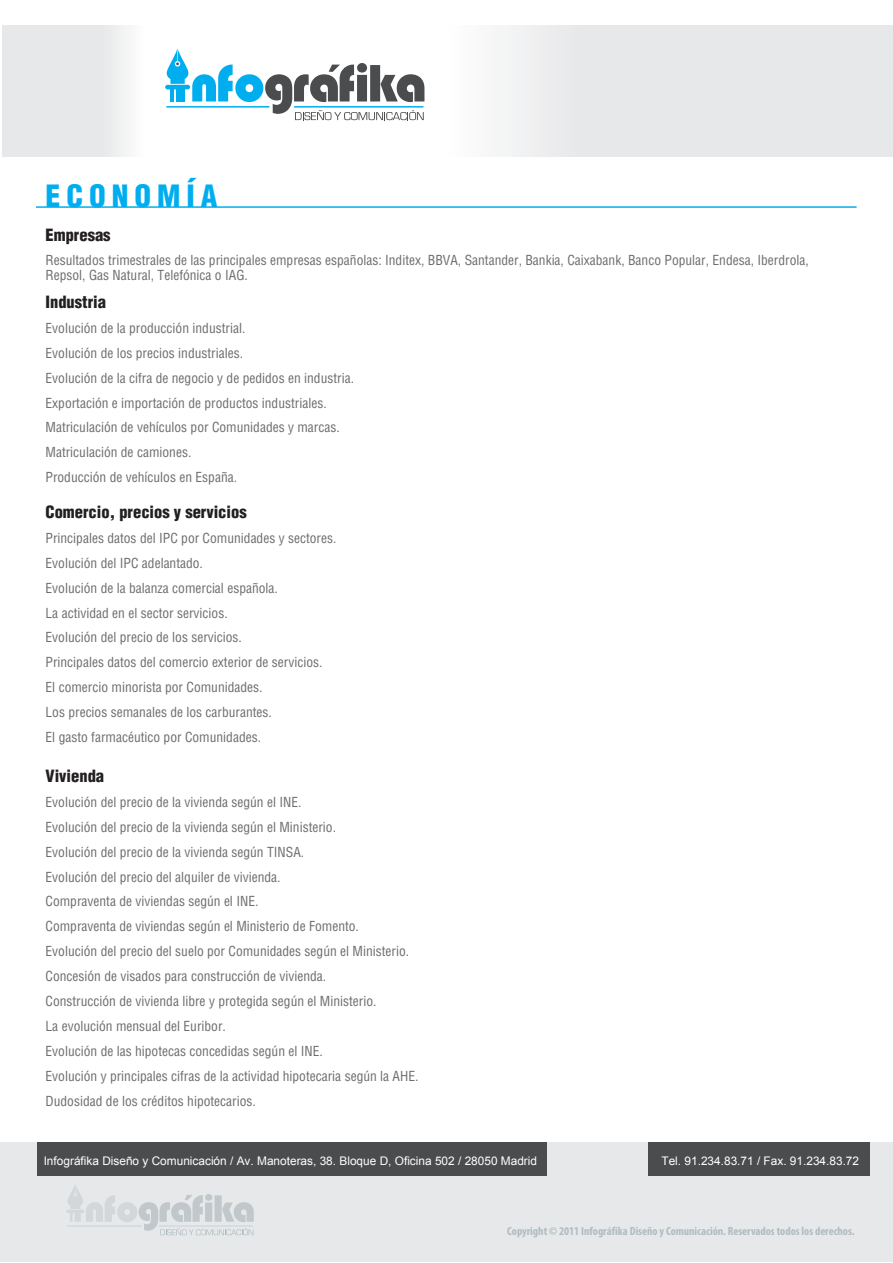
<style>
.page{position:relative;width:893px;height:1263px;background:#fff}
.page>*{position:absolute;margin:0;border:0;box-sizing:border-box;transform-origin:0 0}
.t1{font:900 condensed 30px "Helvetica";letter-spacing:.2em;color:#00aeef}
.t2{font:900 condensed 16.5px "Helvetica";color:#231f20}
.t3{font:condensed 13.5px/24.9px "Helvetica";color:#6c6d70}
.t4{font:11.85px "Arial";color:#fff}
.t5{font:700 condensed 11.85px "Myriad Pro";color:#afbcc2}
</style>
<div class="page">
<div style="left:445px;top:25px;width:447px;height:131px;background:linear-gradient(to right,#f3f3f4,#e2e3e4)"></div>
<div style="left:3px;top:25px;width:142px;height:131px;background:linear-gradient(to right,#e2e3e4,#f3f3f4)"></div>
<div style="left:0;top:1142px;width:893px;height:120px;background:#e7e8e9"></div>
<hr style="left:166px;top:106px;width:103px;height:2px;background:#00aeef">
<svg style="left:167px;top:48px;width:257px;height:72px"></svg>
<svg style="left:66px;top:1185px;width:188px;height:50px"></svg>
<div style="left:649px;top:1142px;width:221px;height:34px;background:#4b4c4d"></div>
<div style="left:37px;top:1142px;width:509px;height:34px;background:#4b4c4d"></div>
<hr style="left:36px;top:206px;width:820px;height:2px;background:#00aeef">
<p class="t1" style="left:46px;top:177px;width:174px">ECONOMÍA</p>
<p class="t2" style="left:46px;top:224px;width:67px">Empresas</p>
<p class="t3" style="left:46px;top:253px;width:765px;line-height:15px">Resultados trimestrales de las principales empresas españolas: Inditex, BBVA, Santander, Bankia, Caixabank, Banco Popular, Endesa, Iberdrola,<br>Repsol, Gas Natural, Telefónica o IAG.</p>
<p class="t2" style="left:46px;top:291px;width:62px">Industria</p>
<p class="t3" style="left:46px;top:315px;width:310px">Evolución de la producción industrial.<br>Evolución de los precios industriales.<br>Evolución de la cifra de negocio y de pedidos en industria.<br>Exportación e importación de productos industriales.<br>Matriculación de vehículos por Comunidades y marcas.<br>Matriculación de camiones.<br>Producción de vehículos en España.</p>
<p class="t2" style="left:46px;top:501px;width:203px">Comercio, precios y servicios</p>
<p class="t3" style="left:46px;top:525px;width:292px">Principales datos del IPC por Comunidades y sectores.<br>Evolución del IPC adelantado.<br>Evolución de la balanza comercial española.<br>La actividad en el sector servicios.<br>Evolución del precio de los servicios.<br>Principales datos del comercio exterior de servicios.<br>El comercio minorista por Comunidades.<br>Los precios semanales de los carburantes.<br>El gasto farmacéutico por Comunidades.</p>
<p class="t2" style="left:46px;top:765px;width:60px">Vivienda</p>
<p class="t3" style="left:46px;top:789px;width:374px">Evolución del precio de la vivienda según el INE.<br>Evolución del precio de la vivienda según el Ministerio.<br>Evolución del precio de la vivienda según TINSA.<br>Evolución del precio del alquiler de vivienda.<br>Compraventa de viviendas según el INE.<br>Compraventa de viviendas según el Ministerio de Fomento.<br>Evolución del precio del suelo por Comunidades según el Ministerio.<br>Concesión de visados para construcción de vivienda.<br>Construcción de vivienda libre y protegida según el Ministerio.<br>La evolución mensual del Euribor.<br>Evolución de las hipotecas concedidas según el INE.<br>Evolución y principales cifras de la actividad hipotecaria según la AHE.<br>Dudosidad de los créditos hipotecarios.</p>
<p class="t4" style="left:44px;top:1154px;width:495px">Infográfika Diseño y Comunicación / Av. Manoteras, 38. Bloque D, Oficina 502 / 28050 Madrid</p>
<p class="t4" style="left:661px;top:1154px;width:199px">Tel. 91.234.83.71 / Fax. 91.234.83.72</p>
<p class="t5" style="left:507px;top:1224px;width:349px">Copyright © 2011 Infográfika Diseño y Comunicación. Reservados todos los derechos.</p>
</div>
